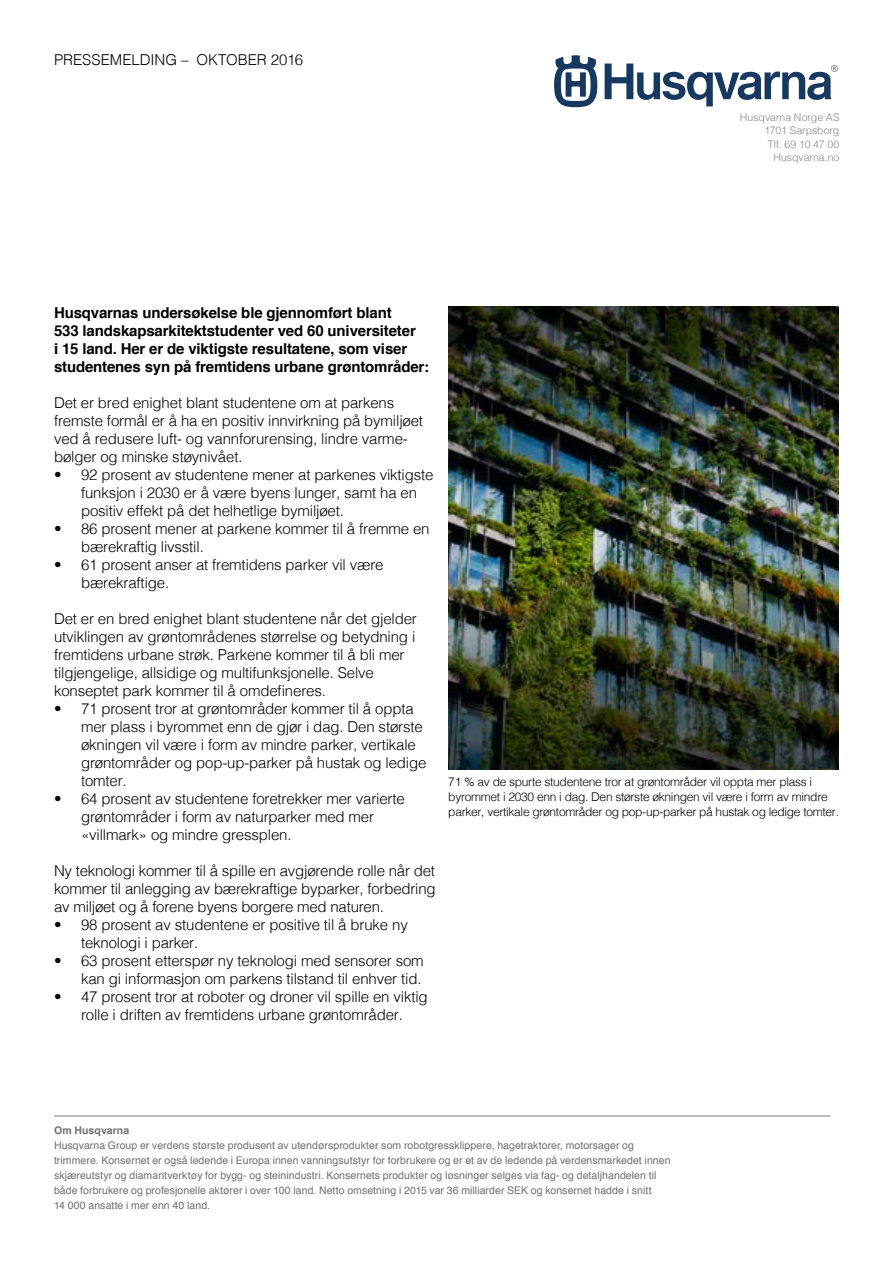
<style>
.page{position:relative;width:893px;height:1263px;background:#fff}
.page>*{position:absolute;margin:0;border:0;box-sizing:border-box;transform-origin:0 0}
.t1{font:300 15px/18px "Helvetica";letter-spacing:-.01em;color:#000}
.t2{font:700 15px/18px "Helvetica";letter-spacing:-.01em;color:#000}
.t3{font:300 12px/15px "Helvetica";letter-spacing:-.025em;color:#000}
.t4{font:10.5px/15px "Helvetica";letter-spacing:.005em;color:#706f6f}
.t5{font:300 10.5px/13.5px "Helvetica";color:#878787;text-align:right}
.t6{font:700 10.5px "Helvetica";letter-spacing:.01em;color:#706f6f}
</style>
<div class="page">
<svg style="left:605px;top:64px;width:233px;height:42px"></svg>
<svg style="left:554px;top:55px;width:43px;height:52px"></svg>
<hr style="left:54px;top:1115px;width:777px;height:2px;background:#a6a5a5">
<img style="left:448px;top:307px;width:391px;height:463px">
<p class="t1" style="left:54px;top:49px;width:251px">PRESSEMELDING – OKTOBER 2016</p>
<p class="t5" style="left:740px;top:109px;width:101px">Husqvarna Norge AS<br>1701 Sarpsborg<br>Tlf. 69 10 47 00<br>Husqvarna.no</p>
<p class="t2" style="left:54px;top:304px;width:377px">Husqvarnas undersøkelse ble gjennomført blant<br>533 landskapsarkitektstudenter ved 60 universiteter<br>i 15 land. Her er de viktigste resultatene, som viser studentenes syn på fremtidens urbane grøntområder:</p>
<p class="t1" style="left:54px;top:393px;width:371px">Det er bred enighet blant studentene om at parkens fremste formål er å ha en positiv innvirkning på bymiljøet ved å redusere luft- og vannforurensing, lindre varme&shy;bølger og minske støynivået.</p>
<p class="t1" style="left:81px;top:465px;width:354px;text-indent:-27px">• 92 prosent av studentene mener at parkenes viktigste funksjon i 2030 er å være byens lunger, samt ha en positiv effekt på det helhetlige bymiljøet.</p>
<p class="t1" style="left:81px;top:519px;width:350px;text-indent:-27px">• 86 prosent mener at parkene kommer til å fremme en bærekraftig livsstil.</p>
<p class="t1" style="left:81px;top:555px;width:304px;text-indent:-27px">• 61 prosent anser at fremtidens parker vil være bærekraftige.</p>
<p class="t1" style="left:54px;top:609px;width:364px">Det er en bred enighet blant studentene når det gjelder utviklingen av grøntområdenes størrelse og betydning i fremtidens urbane strøk. Parkene kommer til å bli mer tilgjengelige, allsidige og multifunksjonelle. Selve konseptet park kommer til å omdefineres.</p>
<p class="t1" style="left:81px;top:699px;width:347px;text-indent:-27px">• 71 prosent tror at grøntområder kommer til å oppta mer plass i byrommet enn de gjør i dag. Den største økningen vil være i form av mindre parker, vertikale grøntområder og pop-up-parker på hustak og ledige tomter.</p>
<p class="t1" style="left:81px;top:789px;width:325px;text-indent:-27px">• 64 prosent av studentene foretrekker mer varierte grøntområder i form av naturparker med mer «villmark» og mindre gressplen.</p>
<p class="t1" style="left:54px;top:861px;width:383px;text-align:justify">Ny teknologi kommer til å spille en avgjørende rolle når det kommer til anlegging av bærekraftige byparker, forbedring av miljøet og å forene byens borgere med naturen.</p>
<p class="t1" style="left:81px;top:915px;width:328px;text-indent:-27px">• 98 prosent av studentene er positive til å bruke ny teknologi i parker.</p>
<p class="t1" style="left:54px;top:951px;width:371px;text-align:right">• 63 prosent etterspør ny teknologi med sensorer som kan gi informasjon om parkens tilstand til enhver tid.</p>
<p class="t1" style="left:54px;top:987px;width:375px;text-align:center">• 47 prosent tror at roboter og droner vil spille en viktig rolle i driften av fremtidens urbane grøntområder.</p>
<p class="t3" style="left:448px;top:773px;width:392px">71 % av de spurte studentene tror at grøntområder vil oppta mer plass i byrommet i 2030 enn i dag. Den største økningen vil være i form av mindre parker, vertikale grøntområder og pop-up-parker på hustak og ledige tomter.</p>
<p class="t6" style="left:54px;top:1121px;width:77px">Om Husqvarna</p>
<p class="t4" style="left:54px;top:1138px;width:618px">Husqvarna Group er verdens største produsent av utendørsprodukter som robotgressklippere, hagetraktorer, motorsager og trimmere. Konsernet er også ledende i Europa innen vanningsutstyr for forbrukere og er et av de ledende på verdensmarkedet innen skjæreutstyr og diamantverktøy for bygg- og steinindustri. Konsernets produkter og løsninger selges via fag- og detaljhandelen til både forbrukere og profesjonelle aktører i over 100 land. Netto omsetning i 2015 var 36 milliarder SEK og konsernet hadde i snitt<br>14 000 ansatte i mer enn 40 land.</p>
</div>
